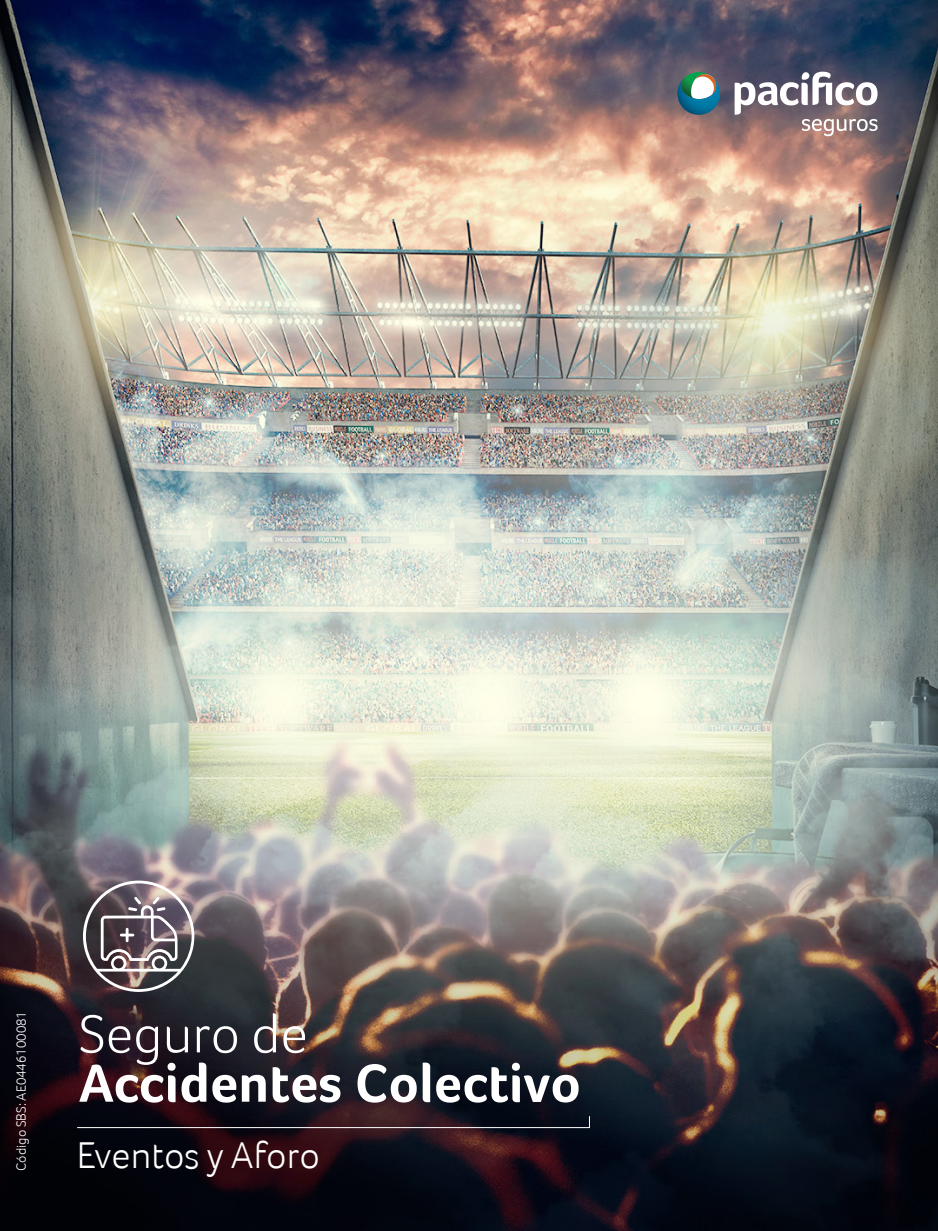
<style>
.page{position:relative;width:938px;height:1231px;background:#fff}
.page>*{position:absolute;margin:0;border:0;box-sizing:border-box;transform-origin:0 0}
.t1{font:700 55.12px "Foco";color:#fff}
.t2{font:300 55.12px "Foco";color:#fff}
.t3{font:300 38.25px "Foco";color:#fff}
.t4{font:300 13.75px "Foco";color:#fff}
</style>
<div class="page">
<img style="left:0;top:0;width:938px;height:1230px">
<svg style="left:734px;top:72px;width:143px;height:64px"></svg>
<img style="left:681px;top:72px;width:29px;height:2px">
<svg style="left:677px;top:74px;width:43px;height:41px"></svg>
<svg style="left:77px;top:1115px;width:513px;height:13px;background:#281f27"></svg>
<svg style="left:83px;top:880px;width:111px;height:112px;background:#786d73"></svg>
<p class="t4" style="left:13px;top:1170px;width:161px;rotate:-90deg">Código SBS: AE0446100081</p>
<h1 class="t2" style="left:79px;top:1002px;width:230px">Seguro de</h1>
<h1 class="t1" style="left:79px;top:1050px;width:503px">Accidentes Colectivo</h1>
<h2 class="t3" style="left:77px;top:1132px;width:244px">Eventos y Aforo</h2>
</div>
